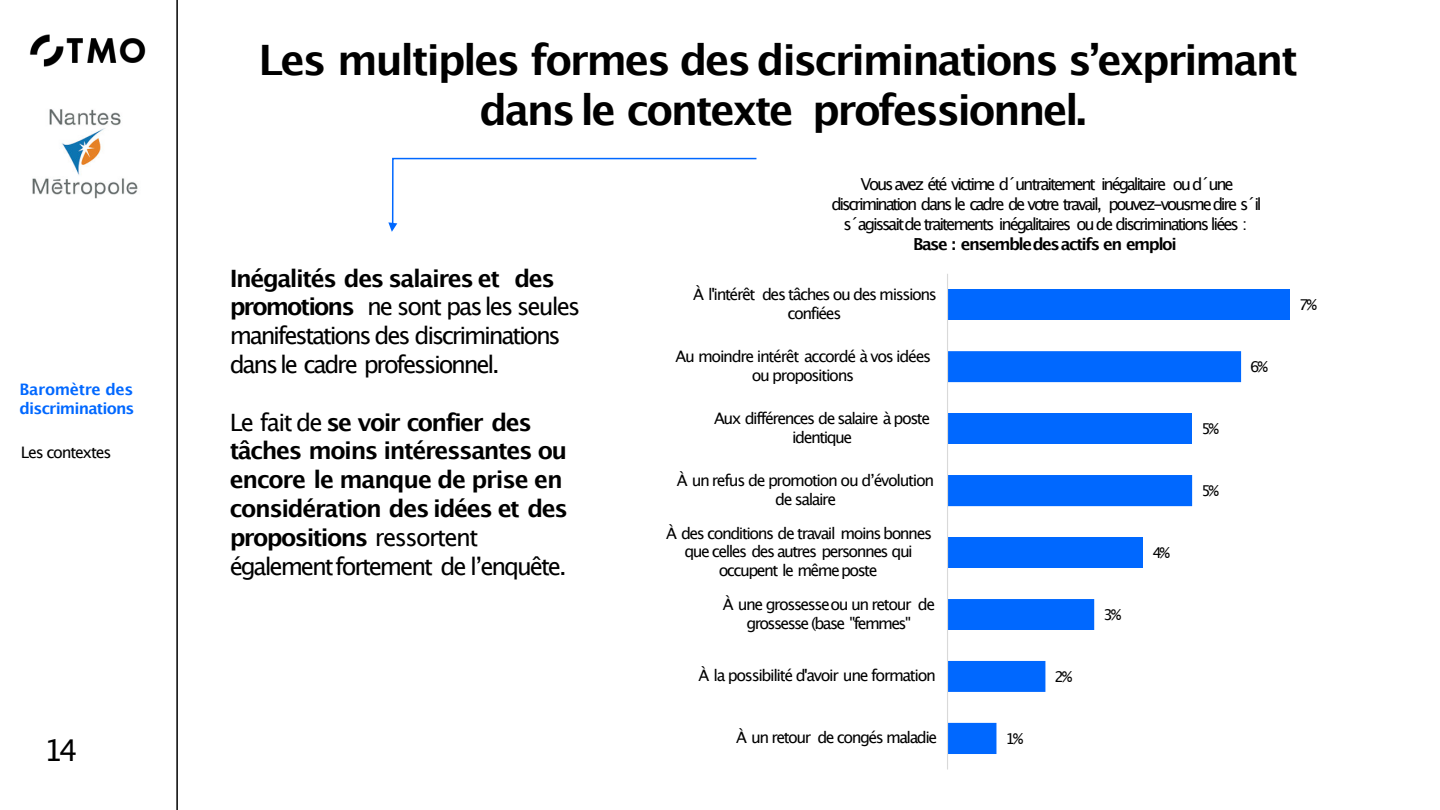
<style>
.page{position:relative;width:1440px;height:810px;background:#fff}
.page>*{position:absolute;margin:0;border:0;box-sizing:border-box;transform-origin:0 0}
.t1{font:700 42px/50.4px "Lucida Grande";letter-spacing:-.055em;color:#000;text-align:center}
.t2{font:30px "Lucida Grande";color:#000}
.t3{font:700 24px/28.8px "Lucida Grande";letter-spacing:-.06em;color:#000}
.t4{font:24px/28.8px "Lucida Grande";letter-spacing:-.095em;color:#000}
.t5{font:16.5px/19.8px "Lucida Grande";letter-spacing:-.13em;color:#000;text-align:center}
.t6{font:700 16.5px "Lucida Grande";letter-spacing:-.09em;color:#000}
.t7{font:15.9px/18.3px "Lucida Grande";letter-spacing:-.09em;color:#000;text-align:center}
.t8{font:700 15.9px/18.9px "Lucida Grande";letter-spacing:-.055em;color:#0068ff}
.t9{font:15px "Lucida Grande";color:#000}
.s1{font-weight:700}
.s2{font-weight:400}
</style>
<div class="page">
<hr style="left:176px;top:0;width:2px;height:810px;background:#000">
<img style="left:29px;top:34px;width:117px;height:33px">
<img style="left:32px;top:109px;width:106px;height:90px">
<div style="left:948px;top:289px;width:342px;height:31px;background:#0068ff"></div>
<svg style="left:948px;top:351px;width:293px;height:403px"></svg>
<hr style="left:947px;top:274px;width:1px;height:496px;background:#d9d9d9">
<svg style="left:388px;top:158px;width:368px;height:74px"></svg>
<p class="t8" style="left:20px;top:381px;width:116px">Baromètre des discriminations</p>
<p class="t7" style="left:21px;top:445px;width:92px">Les contextes</p>
<h2 class="t2" style="left:44px;top:738px;width:36px">14</h2>
<h1 class="t1" style="left:259px;top:38px;width:1041px">Les multiples formes des discriminations sʼexprimant dans le contexte professionnel.</h1>
<h3 class="t4" style="left:230px;top:265px;width:352px"><span class="s1">Inégalités des salaires et des promotions</span> ne sont pas les seules manifestations des discriminations dans le cadre professionnel.</h3>
<h3 class="t3" style="left:230px;top:409px;width:340px"><span class="s2">Le fait de</span> se voir confier des tâches moins intéressantes ou encore le manque de prise en considération des idées et des propositions <span class="s2">ressortent égalementfortement de lʼenquête.</span></h3>
<p class="t5" style="left:831px;top:176px;width:432px">Vous avez été victime d´untraitement inégalitaire ou d´une discrimination dans le cadre de votre travail, pouvez-vousme dire s´il s´agissaitde traitements inégalitaires ou de discriminations liées :</p>
<p class="t6" style="left:913px;top:237px;width:265px">Base : ensembledesactifs en emploi</p>
<p class="t7" style="left:693px;top:287px;width:245px">À l'intérêt des tâches ou des missions confiées</p>
<p class="t7" style="left:675px;top:349px;width:257px">Au moindre intérêt accordé à vos idées ou propositions</p>
<p class="t7" style="left:714px;top:411px;width:218px">Aux différences de salaire à poste identique</p>
<p class="t7" style="left:677px;top:473px;width:259px">À un refus de promotion ou dʼévolution de salaire</p>
<p class="t7" style="left:666px;top:526px;width:267px">À des conditions de travail moins bonnes que celles des autres personnes qui occupent le même poste</p>
<p class="t7" style="left:723px;top:597px;width:214px">À une grossesseou un retour de grossesse (base "femmes"</p>
<p class="t7" style="left:699px;top:668px;width:239px">À la possibilité d'avoir une formation</p>
<p class="t7" style="left:736px;top:730px;width:203px">À un retour de congés maladie</p>
<p class="t9" style="left:1006px;top:732px;width:19px">1%</p>
<p class="t9" style="left:1055px;top:670px;width:19px">2%</p>
<p class="t9" style="left:1103px;top:608px;width:19px">3%</p>
<p class="t9" style="left:1152px;top:546px;width:19px">4%</p>
<p class="t9" style="left:1201px;top:422px;width:19px">5%</p>
<p class="t9" style="left:1201px;top:484px;width:19px">5%</p>
<p class="t9" style="left:1250px;top:360px;width:19px">6%</p>
<p class="t9" style="left:1299px;top:298px;width:19px">7%</p>
</div>
